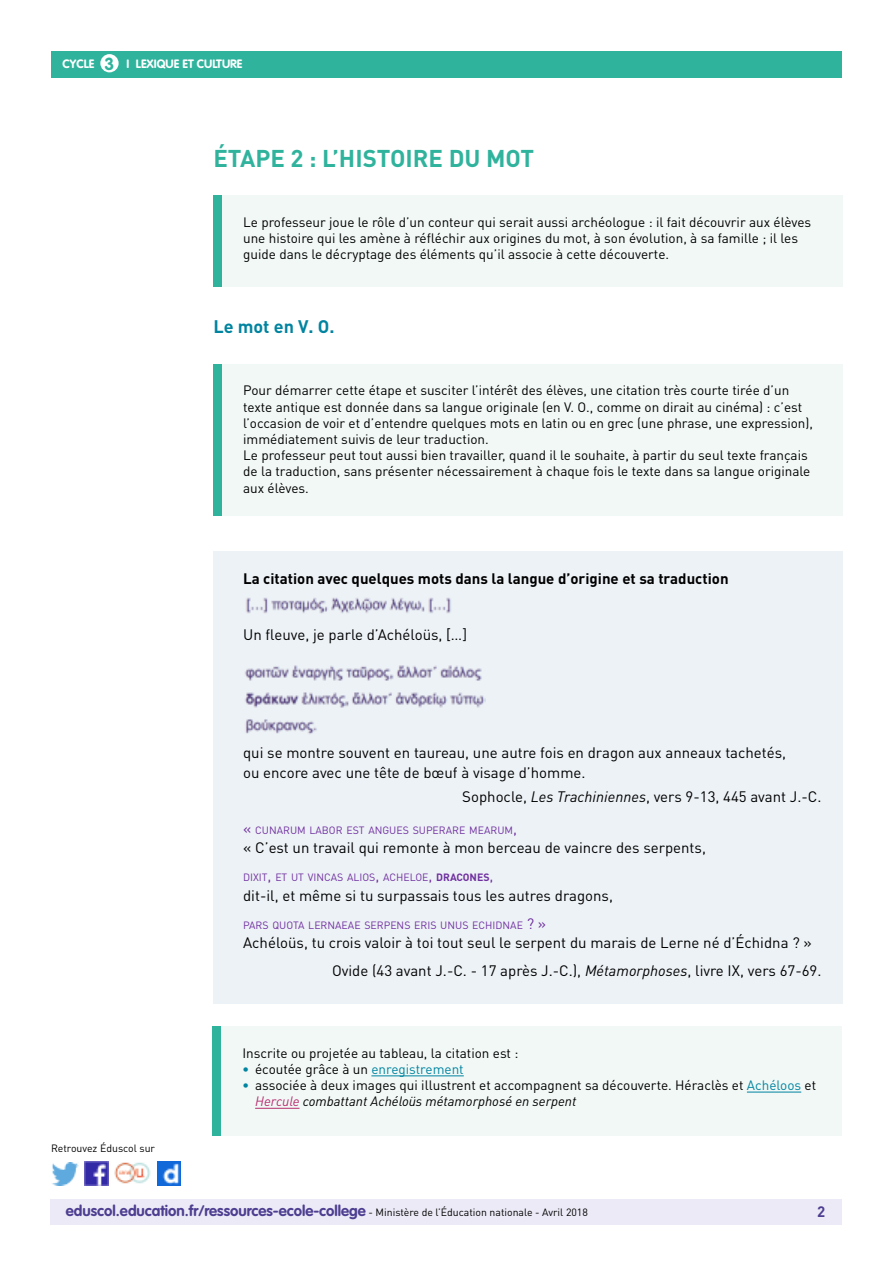
<style>
.page{position:relative;width:893px;height:1263px;background:#fff}
.page>*{position:absolute;margin:0;border:0;box-sizing:border-box;transform-origin:0 0}
.t1{font:700 24px "DIN Pro";color:#30b39d}
.t2{font:700 18px "DIN Pro";color:#0084a0}
.t3{font:700 17.25px "VAG Rounded Std";color:#30b39d}
.t4{font:15px/19.5px "DIN Pro";color:#000}
.t5{font:700 15px "VAG Rounded Std";color:#4e3e91}
.t6{font:700 15px "DIN Pro";color:#000}
.t7{font:700 15px "DIN Pro";color:#4e3e91}
.t8{font:13.5px/16.2px "DIN Pro";color:#000}
.t9{font:700 12px "VAG Rounded Std";color:#fff}
.t10{font:10.5px "DIN Pro";color:#7030a0}
.t11{font:10.5px "DIN Pro";color:#000}
.s1{font-style:italic}
.s2{font-size:15px}
.s3{font-weight:700}
.s4{font-weight:700;color:#0084a0}
.s5{color:#0084a0}
.s6{font-style:italic;color:#b72c6e}
.s7{font-family:"DIN Pro";font-weight:400;font-size:10.5px;color:#000}
</style>
<div class="page">
<div style="left:50px;top:1199px;width:791px;height:26px;background:#eceaf6"></div>
<div style="left:51px;top:51px;width:791px;height:27px;background:#30b39d"></div>
<div style="left:100px;top:54px;width:19px;height:18px;background:#fff;border-radius:50%"></div>
<img style="left:85px;top:1162px;width:23px;height:23px">
<img style="left:52px;top:1163px;width:27px;height:22px">
<img style="left:158px;top:1162px;width:22px;height:23px">
<img style="left:114px;top:1162px;width:37px;height:22px">
<div style="left:213px;top:195px;width:630px;height:91px;background:#f1f8f6"></div>
<div style="left:213px;top:195px;width:9px;height:91px;background:#30b39d"></div>
<div style="left:213px;top:364px;width:630px;height:152px;background:#f1f8f6"></div>
<div style="left:213px;top:364px;width:9px;height:152px;background:#30b39d"></div>
<div style="left:213px;top:551px;width:630px;height:452px;background:#edf2f6"></div>
<img style="left:246px;top:597px;width:205px;height:17px">
<img style="left:245px;top:665px;width:240px;height:69px">
<div style="left:213px;top:1026px;width:629px;height:109px;background:#f1f8f6"></div>
<hr style="left:371px;top:1075px;width:93px;height:1px;background:#0084a0">
<hr style="left:747px;top:1092px;width:54px;height:1px;background:#0084a0">
<hr style="left:255px;top:1108px;width:45px;height:1px;background:#b72c6e">
<div style="left:213px;top:1026px;width:8px;height:109px;background:#30b39d"></div>
<p class="t3" style="left:105px;top:53px;width:11px">3</p>
<p class="t9" style="left:63px;top:57px;width:33px">CYCLE</p>
<p class="t9" style="left:127px;top:57px;width:117px">I LEXIQUE ET CULTURE</p>
<h1 class="t1" style="left:213px;top:143px;width:322px">ÉTAPE 2 : L’HISTOIRE DU MOT</h1>
<p class="t8" style="left:243px;top:213px;width:570px">Le professeur joue le rôle d’un conteur qui serait aussi archéologue : il fait découvrir aux élèves une histoire qui les amène à réfléchir aux origines du mot, à son évolution, à sa famille ; il les guide dans le décryptage des éléments qu’il associe à cette découverte.</p>
<h2 class="t2" style="left:213px;top:315px;width:123px">Le mot en V. O.</h2>
<p class="t8" style="left:243px;top:382px;width:571px">Pour démarrer cette étape et susciter l’intérêt des élèves, une citation très courte tirée d’un texte antique est donnée dans sa langue originale (en V. O., comme on dirait au cinéma) : c’est l’occasion de voir et d’entendre quelques mots en latin ou en grec (une phrase, une expression), immédiatement suivis de leur traduction.<br>Le professeur peut tout aussi bien travailler, quand il le souhaite, à partir du seul texte français de la traduction, sans présenter nécessairement à chaque fois le texte dans sa langue originale aux élèves.</p>
<p class="t6" style="left:243px;top:568px;width:487px">La citation avec quelques mots dans la langue d’origine et sa traduction</p>
<p class="t4" style="left:243px;top:624px;width:225px">Un fleuve, je parle d’Achéloüs, […]</p>
<p class="t4" style="left:243px;top:743px;width:544px">qui se montre souvent en taureau, une autre fois en dragon aux anneaux tachetés, ou encore avec une tête de bœuf à visage d’homme.</p>
<p class="t4" style="left:462px;top:786px;width:361px">Sophocle, <span class="s1">Les Trachiniennes</span>, vers 9-13, 445 avant J.-C.</p>
<p class="t10" style="left:243px;top:823px;width:275px"><span class="s2">«</span> CUNARUM LABOR EST ANGUES SUPERARE MEARUM<span class="s2">,</span></p>
<p class="t4" style="left:243px;top:838px;width:464px">« C’est un travail qui remonte à mon berceau de vaincre des serpents,</p>
<p class="t10" style="left:243px;top:871px;width:252px">DIXIT<span class="s2">,</span> ET UT VINCAS ALIOS<span class="s2">,</span> ACHELOE<span class="s2">,</span> <span class="s3">DRACONES</span><span class="s2">,</span></p>
<p class="t4" style="left:243px;top:885px;width:371px">dit-il, et même si tu surpassais tous les autres dragons,</p>
<p class="t10" style="left:243px;top:918px;width:305px">PARS QUOTA LERNAEAE SERPENS ERIS UNUS ECHIDNAE <span class="s2">?</span> <span class="s2">»</span></p>
<p class="t4" style="left:332px;top:928px;width:491px;line-height:28px;text-indent:-89px">Achéloüs, tu crois valoir à toi tout seul le serpent du marais de Lerne né d’Échidna ? »<br>Ovide (43 avant J.-C. - 17 après J.-C.), <span class="s1">Métamorphoses</span>, livre IX, vers 67-69.</p>
<p class="t11" style="left:51px;top:1141px;width:106px">Retrouvez Éduscol sur</p>
<p class="t8" style="left:242px;top:1044px;width:278px">Inscrite ou projetée au tableau, la citation est :</p>
<p class="t8" style="left:242px;top:1061px;width:223px"><span class="s4">•</span> écoutée grâce à un <span class="s5">enregistrement</span></p>
<p class="t8" style="left:255px;top:1077px;width:563px;text-indent:-13px"><span class="s4">•</span> associée à deux images qui illustrent et accompagnent sa découverte. Héraclès et <span class="s5">Achéloos</span> et<br><span class="s6">Hercule</span> <span class="s1">combattant Achéloüs métamorphosé en serpent</span></p>
<p class="t5" style="left:66px;top:1202px;width:523px">eduscol.education.fr/ressources-ecole-college <span class="s7">- Ministère de l’Éducation nationale - Avril 2018</span></p>
<p class="t7" style="left:817px;top:1201px;width:10px">2</p>
</div>
